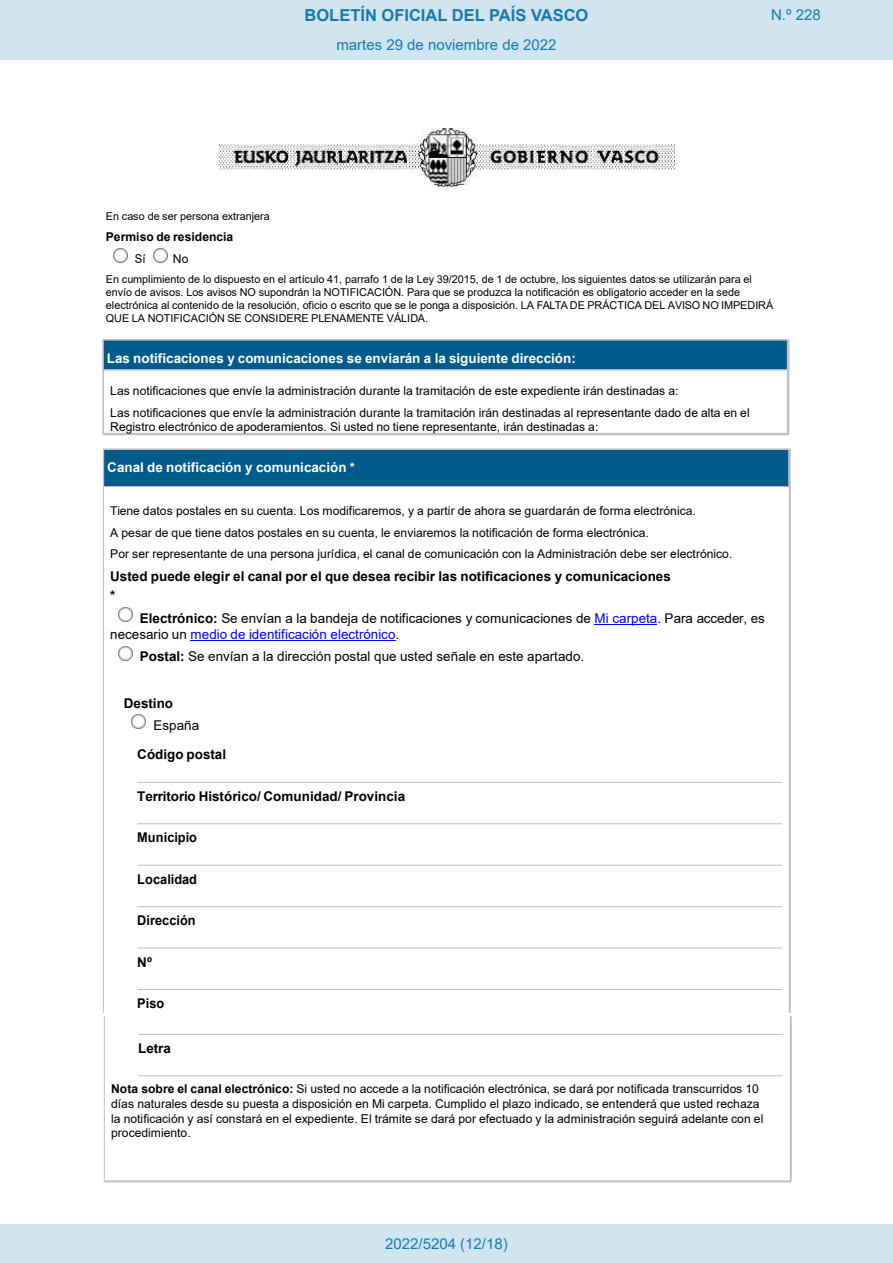
<style>
.page{position:relative;width:893px;height:1263px;background:#fff}
.page>*{position:absolute;margin:0;border:0;box-sizing:border-box;transform-origin:0 0}
.t1{font:700 16.5px "Arial";color:#1879ad}
.Paginacion_Centro{font:15px "Arial";color:#1879ad}
.t2{font:13.5px/16.4px "Arial";color:#000}
.t3{font:700 13.5px/18.9px "Arial";color:#000}
.t4{font:700 13.5px "Arial";color:#fff}
.t5{font:700 13.5px "Arial";color:#000;scale:.95 1}
.t6{font:12.15px/14.7px "Arial";letter-spacing:.005em;color:#000}
.t7{font:700 12.15px/22.4px "Arial";color:#000}
.t8{font:10.8px/12.9px "Arial";letter-spacing:-.005em;color:#000}
.s1{font-weight:400}
.s2{font-weight:700}
.s3{color:#00f}
</style>
<div class="page">
<img style="left:219px;top:129px;width:457px;height:59px">
<img style="left:113px;top:248px;width:15px;height:15px">
<img style="left:153px;top:248px;width:15px;height:15px">
<hr style="left:790px;top:1016px;width:2px;height:165px;background:#bfbfbf">
<hr style="left:104px;top:1180px;width:687px;height:2px;background:#bfbfbf">
<hr style="left:104px;top:1016px;width:1px;height:165px;background:#bfbfbf">
<hr style="left:138px;top:1034px;width:645px;height:1px;background:#bfbfbf">
<hr style="left:138px;top:1075px;width:645px;height:1px;background:#bfbfbf">
<hr style="left:789px;top:449px;width:2px;height:564px;background:#bfbfbf">
<hr style="left:103px;top:449px;width:1px;height:564px;background:#bfbfbf">
<div style="left:104px;top:450px;width:684px;height:36px;background:#005b8c"></div>
<hr style="left:104px;top:449px;width:685px;height:1px;background:#bfbfbf">
<hr style="left:788px;top:449px;width:1px;height:37px;background:#bfbfbf">
<hr style="left:104px;top:486px;width:685px;height:1px;background:#bfbfbf">
<img style="left:118px;top:607px;width:15px;height:15px">
<img style="left:118px;top:646px;width:15px;height:15px">
<img style="left:131px;top:714px;width:15px;height:15px">
<hr style="left:137px;top:782px;width:645px;height:1px;background:#bfbfbf">
<hr style="left:137px;top:823px;width:645px;height:1px;background:#bfbfbf">
<hr style="left:137px;top:865px;width:645px;height:1px;background:#bfbfbf">
<hr style="left:137px;top:906px;width:645px;height:1px;background:#bfbfbf">
<hr style="left:137px;top:948px;width:645px;height:1px;background:#bfbfbf">
<hr style="left:137px;top:989px;width:645px;height:1px;background:#bfbfbf">
<hr style="left:595px;top:624px;width:62px;height:1px;background:#00f">
<hr style="left:190px;top:640px;width:206px;height:1px;background:#00f">
<hr style="left:103px;top:339px;width:685px;height:1px;background:#bfbfbf">
<hr style="left:787px;top:340px;width:2px;height:94px;background:#bfbfbf">
<hr style="left:103px;top:433px;width:685px;height:2px;background:#bfbfbf">
<div style="left:104px;top:340px;width:683px;height:29px;background:#005b8c"></div>
<hr style="left:103px;top:340px;width:684px;height:1px;background:#bfbfbf">
<hr style="left:103px;top:369px;width:684px;height:1px;background:#bfbfbf">
<hr style="left:103px;top:340px;width:1px;height:30px;background:#bfbfbf">
<hr style="left:103px;top:370px;width:684px;height:1px;background:#bfbfbf">
<hr style="left:103px;top:370px;width:1px;height:63px;background:#bfbfbf">
<div style="left:0;top:0;width:893px;height:60px;background:#d0e5f0"></div>
<div style="left:0;top:1225px;width:893px;height:38px;background:#d0e5f0"></div>
<h1 class="t1" style="left:305px;top:3px;width:285px">BOLETÍN OFICIAL DEL PAÍS VASCO</h1>
<p class="Paginacion_Centro" style="left:771px;top:5px;width:51px">N.º 228</p>
<p class="Paginacion_Centro" style="left:336px;top:35px;width:222px">martes 29 de noviembre de 2022</p>
<p class="t8" style="left:106px;top:210px;width:165px">En caso de ser persona extranjera</p>
<p class="t7" style="left:135px;top:226px;width:100px;text-indent:-29px">Permiso de residencia<br><span class="s1">Sí</span></p>
<p class="t6" style="left:173px;top:252px;width:17px">No</p>
<p class="t8" style="left:106px;top:273px;width:669px">En cumplimiento de lo dispuesto en el artículo 41, parrafo 1 de la Ley 39/2015, de 1 de octubre, los siguientes datos se utilizarán para el envío de avisos. Los avisos NO supondrán la NOTIFICACIÓN. Para que se produzca la notificación es obligatorio acceder en la sede electrónica al contenido de la resolución, oficio o escrito que se le ponga a disposición. LA FALTA DE PRÁCTICA DEL AVISO NO IMPEDIRÁ QUE LA NOTIFICACIÓN SE CONSIDERE PLENAMENTE VÁLIDA.</p>
<p class="t4" style="left:107px;top:348px;width:471px">Las notificaciones y comunicaciones se enviarán a la siguiente dirección:</p>
<p class="t6" style="left:110px;top:379px;width:641px;line-height:21.9px">Las notificaciones que envíe la administración durante la tramitación de este expediente irán destinadas a:<br>Las notificaciones que envíe la administración durante la tramitación irán destinadas al representante dado de alta en el</p>
<p class="t6" style="left:110px;top:419px;width:490px">Registro electrónico de apoderamientos. Si usted no tiene representante, irán destinadas a:</p>
<p class="t4" style="left:107px;top:458px;width:249px">Canal de notificación y comunicación *</p>
<p class="t6" style="left:110px;top:500px;width:624px;line-height:21.8px">Tiene datos postales en su cuenta. Los modificaremos, y a partir de ahora se guardarán de forma electrónica.<br>A pesar de que tiene datos postales en su cuenta, le enviaremos la notificación de forma electrónica.<br>Por ser representante de una persona jurídica, el canal de comunicación con la Administración debe ser electrónico.</p>
<p class="t3" style="left:110px;top:567px;width:562px">Usted puede elegir el canal por el que desea recibir las notificaciones y comunicaciones *</p>
<p class="t2" style="left:110px;top:609px;width:656px;text-indent:30px"><span class="s2">Electrónico:</span> Se envían a la bandeja de notificaciones y comunicaciones de <span class="s3">Mi carpeta</span>. Para acceder, es necesario un <span class="s3">medio de identificación electrónico</span>.</p>
<p class="t2" style="left:140px;top:648px;width:446px"><span class="s2">Postal:</span> Se envían a la dirección postal que usted señale en este apartado.</p>
<p class="t3" style="left:153px;top:692px;width:47px;line-height:22.4px;text-indent:-30px">Destino<br><span class="s1">España</span></p>
<p class="t3" style="left:137px;top:745px;width:90px">Código postal</p>
<p class="t3" style="left:137px;top:787px;width:269px">Territorio Histórico/ Comunidad/ Provincia</p>
<p class="t5" style="left:137px;top:828px;width:64px">Municipio</p>
<p class="t5" style="left:137px;top:870px;width:64px">Localidad</p>
<p class="t5" style="left:137px;top:911px;width:63px">Dirección</p>
<p class="t3" style="left:137px;top:953px;width:16px">Nº</p>
<p class="t5" style="left:137px;top:994px;width:30px">Piso</p>
<p class="t3" style="left:138px;top:1039px;width:34px">Letra</p>
<p class="t6" style="left:111px;top:1081px;width:654px"><span class="s2">Nota sobre el canal electrónico:</span> Si usted no accede a la notificación electrónica, se dará por notificada transcurridos 10 días naturales desde su puesta a disposición en Mi carpeta. Cumplido el plazo indicado, se entenderá que usted rechaza la notificación y así constará en el expediente. El trámite se dará por efectuado y la administración seguirá adelante con el procedimiento.</p>
<p class="Paginacion_Centro" style="left:385px;top:1234px;width:124px">2022/5204 (12/18)</p>
</div>
